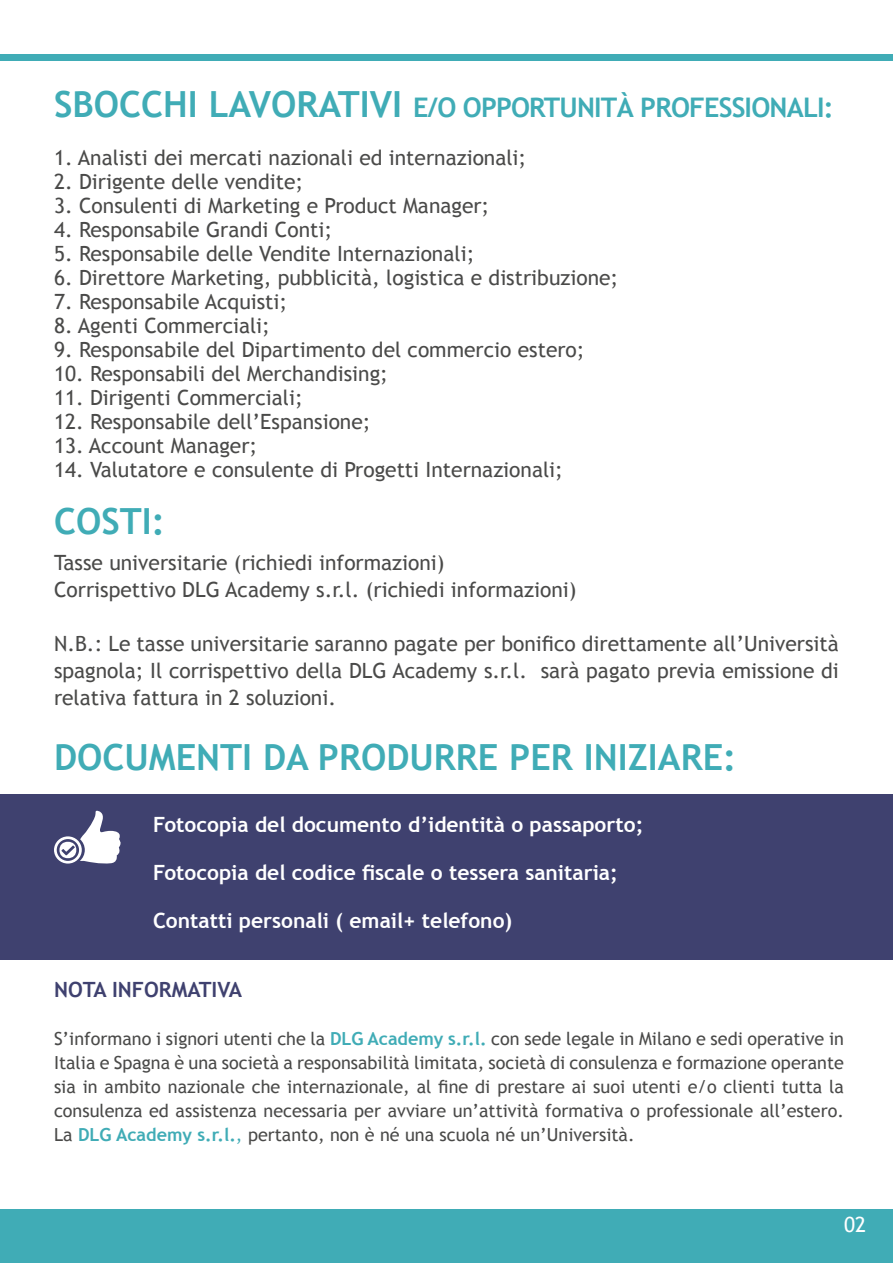
<style>
.page{position:relative;width:893px;height:1263px;background:#fff}
.page>*{position:absolute;margin:0;border:0;box-sizing:border-box;transform-origin:0 0}
.t1{font:700 36px "Trebuchet MS";color:#40acb6}
.t2{font:700 27px "Trebuchet MS";letter-spacing:-.03em;color:#40acb6}
.t3{font:21px/27px "Trebuchet MS";color:#4a4a49}
.t4{font:700 21px "Trebuchet MS";color:#fff}
.t5{font:700 21px "Trebuchet MS";color:#3f416f}
.t6{font:21px "Trebuchet MS";color:#fff}
.t7{font:18px/24px "Trebuchet MS";color:#4a4a49;text-align:justify}
.s1{font-size:36px}
.s2{font-weight:700;color:#40acb6}
.s3{color:#40acb6}
</style>
<div class="page">
<div style="left:0;top:54px;width:893px;height:6px;background:#40acb6"></div>
<div style="left:0;top:1209px;width:893px;height:53px;background:#40acb6"></div>
<div style="left:0;top:794px;width:893px;height:165px;background:#3f416f"></div>
<svg style="left:54px;top:811px;width:67px;height:53px"></svg>
<p class="t2" style="left:54px;top:91px;width:781px"><span class="s1">SBOCCHI LAVORATIVI</span> E/O OPPORTUNITÀ PROFESSIONALI:</p>
<p class="t3" style="left:54px;top:144px;width:474px">1. Analisti dei mercati nazionali ed internazionali;</p>
<p class="t3" style="left:54px;top:168px;width:251px">2. Dirigente delle vendite;</p>
<p class="t3" style="left:54px;top:192px;width:437px">3. Consulenti di Marketing e Product Manager;</p>
<p class="t3" style="left:54px;top:216px;width:280px">4. Responsabile Grandi Conti;</p>
<p class="t3" style="left:54px;top:240px;width:422px">5. Responsabile delle Vendite Internazionali;</p>
<p class="t3" style="left:54px;top:264px;width:566px">6. Direttore Marketing, pubblicità, logistica e distribuzione;</p>
<p class="t3" style="left:54px;top:288px;width:235px">7. Responsabile Acquisti;</p>
<p class="t3" style="left:54px;top:312px;width:217px">8. Agenti Commerciali;</p>
<p class="t3" style="left:54px;top:336px;width:532px">9. Responsabile del Dipartimento del commercio estero;</p>
<p class="t3" style="left:54px;top:360px;width:335px">10. Responsabili del Merchandising;</p>
<p class="t3" style="left:54px;top:384px;width:250px">11. Dirigenti Commerciali;</p>
<p class="t3" style="left:54px;top:408px;width:318px">12. Responsabile dell’Espansione;</p>
<p class="t3" style="left:54px;top:432px;width:205px">13. Account Manager;</p>
<p class="t3" style="left:54px;top:456px;width:510px">14. Valutatore e consulente di Progetti Internazionali;</p>
<h1 class="t1" style="left:54px;top:498px;width:112px">COSTI:</h1>
<p class="t3" style="left:54px;top:550px;width:524px">Tasse universitarie (richiedi informazioni)<br>Corrispettivo DLG Academy s.r.l. (richiedi informazioni)</p>
<p class="t3" style="left:54px;top:631px;width:786px;text-align:justify">N.B.: Le tasse universitarie saranno pagate per bonifico direttamente all’Università spagnola; Il corrispettivo della DLG Academy s.r.l. sarà pagato previa emissione di relativa fattura in 2 soluzioni.</p>
<h1 class="t1" style="left:54px;top:735px;width:684px">DOCUMENTI DA PRODURRE PER INIZIARE:</h1>
<p class="t4" style="left:153px;top:811px;width:492px">Fotocopia del documento d’identità o passaporto;</p>
<p class="t4" style="left:153px;top:859px;width:466px">Fotocopia del codice fiscale o tessera sanitaria;</p>
<p class="t4" style="left:153px;top:907px;width:361px">Contatti personali ( email+ telefono)</p>
<p class="t5" style="left:54px;top:976px;width:190px">NOTA INFORMATIVA</p>
<p class="t7" style="left:54px;top:1027px;width:792px">S’informano i signori utenti che la <span class="s2">DLG Academy s.r.l.</span> con sede legale in Milano e sedi operative in Italia e Spagna è una società a responsabilità limitata, società di consulenza e formazione operante sia in ambito nazionale che internazionale, al fine di prestare ai suoi utenti e/o clienti tutta la consulenza ed assistenza necessaria per avviare un’attività formativa o professionale all’estero.<br>La <span class="s2">DLG Academy s.r.l.</span><span class="s3">,</span> pertanto, non è né una scuola né un’Università.</p>
<p class="t6" style="left:844px;top:1212px;width:24px">02</p>
</div>
